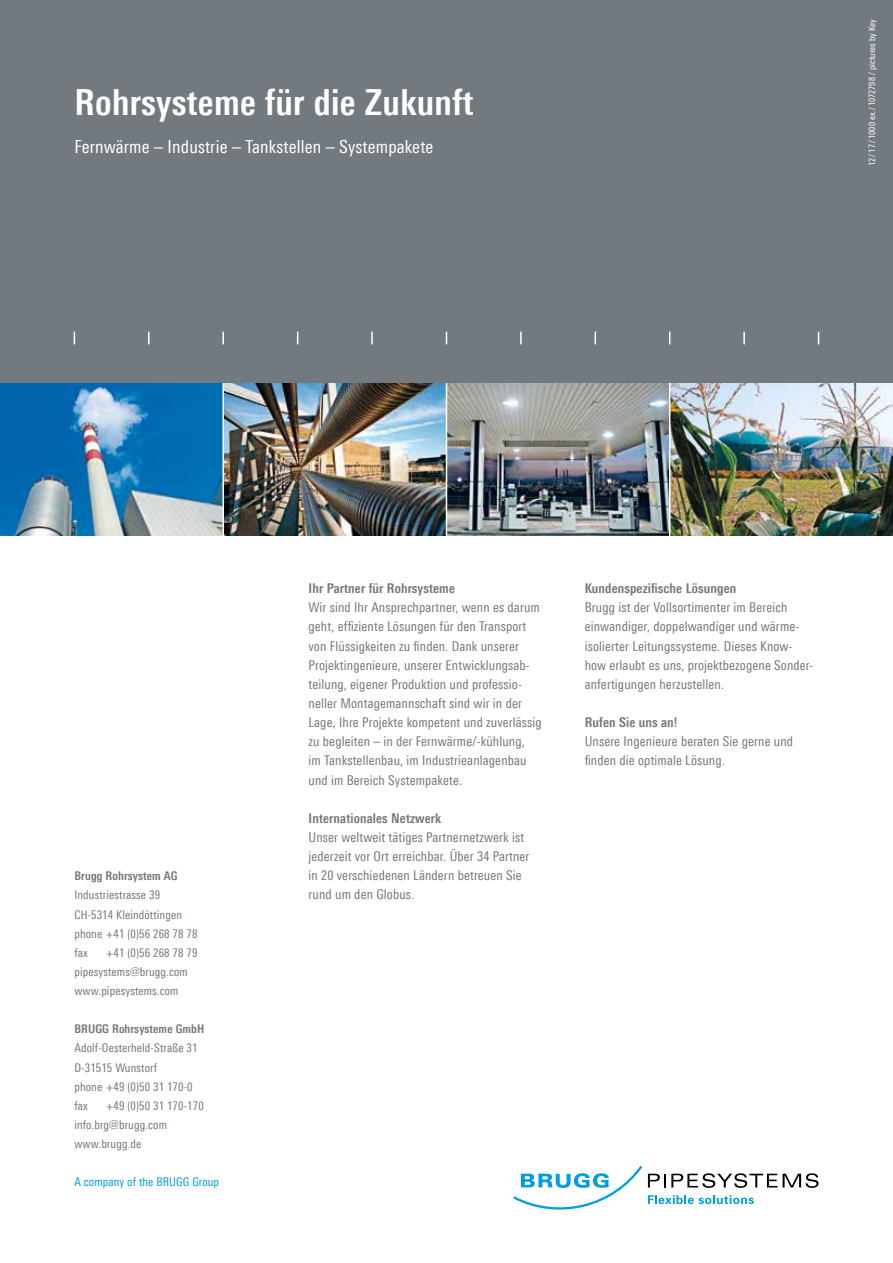
<style>
.page{position:relative;width:893px;height:1263px;background:#fff}
.page>*{position:absolute;margin:0;border:0;box-sizing:border-box;transform-origin:0 0}
.t1{font:700 36px "Linotype Univers 620 Cn";letter-spacing:.01em;color:#fff}
.t2{font:18px "Linotype Univers 420 Cn";letter-spacing:.01em;color:#fff}
.t3{font:13.5px/19.2px "Linotype Univers 420 Cn";letter-spacing:.01em;color:#72797f}
.t4{font:700 13.5px "Linotype Univers 620 Cn";letter-spacing:.01em;color:#72797f}
.t5{font:12px/19.2px "Linotype Univers 420 Cn";letter-spacing:.01em;color:#72797f}
.t6{font:700 12px "Linotype Univers 620 Cn";letter-spacing:.01em;color:#72797f}
.t7{font:12px "Linotype Univers 420 Cn";letter-spacing:.01em;color:#009ee0}
.t8{font:9px "Linotype Univers 420 Cn";letter-spacing:.01em;color:#fff}
</style>
<div class="page">
<img style="left:0;top:383px;width:893px;height:153px">
<hr style="left:222px;top:383px;width:2px;height:153px;background:#fff">
<hr style="left:446px;top:383px;width:1px;height:153px;background:#fff">
<hr style="left:669px;top:383px;width:1px;height:153px;background:#fff">
<div style="left:0;top:0;width:893px;height:383px;background:#72797f"></div>
<svg style="left:818px;top:332px;width:1px;height:12px"></svg>
<svg style="left:74px;top:332px;width:1px;height:12px"></svg>
<svg style="left:148px;top:332px;width:2px;height:12px"></svg>
<svg style="left:222px;top:332px;width:2px;height:12px"></svg>
<svg style="left:297px;top:332px;width:1px;height:12px"></svg>
<svg style="left:446px;top:332px;width:1px;height:12px"></svg>
<svg style="left:595px;top:332px;width:1px;height:12px"></svg>
<svg style="left:669px;top:332px;width:1px;height:12px"></svg>
<svg style="left:743px;top:332px;width:2px;height:12px"></svg>
<svg style="left:371px;top:332px;width:2px;height:12px"></svg>
<svg style="left:520px;top:332px;width:2px;height:12px"></svg>
<svg style="left:513px;top:1166px;width:129px;height:44px"></svg>
<svg style="left:648px;top:1173px;width:129px;height:15px"></svg>
<svg style="left:783px;top:1173px;width:36px;height:15px"></svg>
<svg style="left:648px;top:1195px;width:106px;height:9px"></svg>
<h1 class="t1" style="left:74px;top:81px;width:400px">Rohrsysteme für die Zukunft</h1>
<h2 class="t2" style="left:74px;top:136px;width:360px">Fernwärme – Industrie – Tankstellen – Systempakete</h2>
<p class="t8" style="left:867px;top:166px;width:148px;rotate:-90deg">12 / 17 / 1000 ex./ 1072798 / pictures by Key</p>
<p class="t6" style="left:74px;top:869px;width:104px">Brugg Rohrsystem AG</p>
<p class="t5" style="left:74px;top:885px;width:125px">Industriestrasse 39<br>CH-5314 Kleindöttingen phone +41 (0)56 268 78 78 fax</p>
<p class="t5" style="left:74px;top:943px;width:125px;text-indent:32px">+41 (0)56 268 78 79 pipesystems@brugg.com www.pipesystems.com</p>
<p class="t6" style="left:74px;top:1022px;width:131px">BRUGG Rohrsysteme GmbH</p>
<p class="t5" style="left:74px;top:1038px;width:125px">Adolf-Oesterheld-Straße 31<br>D-31515 Wunstorf<br>phone +49 (0)50 31 170-0 fax</p>
<p class="t5" style="left:74px;top:1096px;width:131px;text-indent:32px">+49 (0)50 31 170-170 info.brg@brugg.com www.brugg.de</p>
<p class="t7" style="left:74px;top:1175px;width:146px">A company of the BRUGG Group</p>
<p class="t4" style="left:309px;top:580px;width:148px">Ihr Partner für Rohrsysteme</p>
<p class="t3" style="left:309px;top:598px;width:235px">Wir sind Ihr Ansprechpartner, wenn es darum geht, effiziente Lösungen für den Transport von Flüssigkeiten zu finden. Dank unserer Projektingenieure, unserer Entwicklungsab&shy;teilung, eigener Produktion und professio&shy;neller Montagemannschaft sind wir in der Lage, Ihre Projekte kompetent und zuverlässig zu begleiten – in der Fernwärme/-kühlung,<br>im Tankstellenbau, im Industrieanlagenbau und im Bereich Systempakete.</p>
<p class="t4" style="left:309px;top:810px;width:134px">Internationales Netzwerk</p>
<p class="t3" style="left:309px;top:827px;width:222px">Unser weltweit tätiges Partnernetzwerk ist jederzeit vor Ort erreichbar. Über 34 Partner in 20 verschiedenen Ländern betreuen Sie rund um den Globus.</p>
<p class="t4" style="left:585px;top:580px;width:153px">Kundenspezifische Lösungen</p>
<p class="t3" style="left:585px;top:598px;width:229px">Brugg ist der Vollsortimenter im Bereich einwandiger, doppelwandiger und wärme&shy;isolierter Leitungssysteme. Dieses Know&shy;how erlaubt es uns, projektbezogene Sonder&shy;anfertigungen herzustellen.</p>
<p class="t4" style="left:585px;top:714px;width:94px">Rufen Sie uns an!</p>
<p class="t3" style="left:585px;top:732px;width:210px">Unsere Ingenieure beraten Sie gerne und finden die optimale Lösung.</p>
</div>
